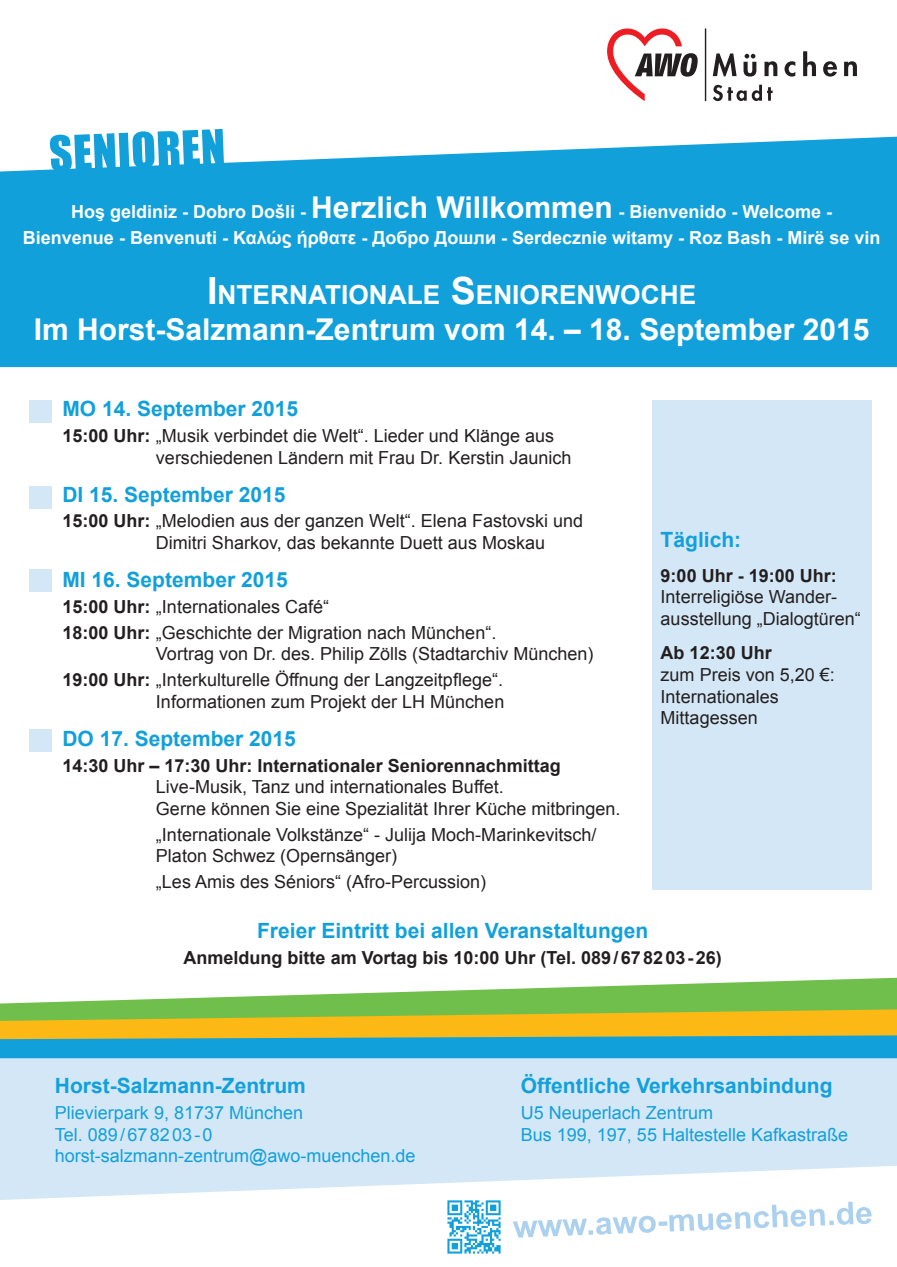
<style>
.page{position:relative;width:897px;height:1267px;background:#fff}
.page>*{position:absolute;margin:0;border:0;box-sizing:border-box;transform-origin:0 0}
.t1{font:700 30px "Arial";color:#fff}
.t2{font:700 26.25px "Arial";color:#fff}
.t3{font:700 21px "Arial";color:#12a0db}
.t4{font:18px/21.6px "Arial";color:#231f20}
.t5{font:700 18px/25.8px "Arial";color:#fff;text-align:center}
.t6{font:18px/21.6px "Arial";color:#12a0db}
.t7{font:700 18px "Arial";color:#231f20}
.s1{font-size:30px}
.s2{font-size:37.5px}
.s3{font-weight:700}
</style>
<div class="page">
<svg style="left:607px;top:28px;width:90px;height:73px"></svg>
<svg style="left:712px;top:53px;width:24px;height:23px"></svg>
<svg style="left:743px;top:54px;width:13px;height:23px"></svg>
<svg style="left:764px;top:61px;width:13px;height:15px"></svg>
<svg style="left:784px;top:61px;width:11px;height:16px"></svg>
<svg style="left:803px;top:51px;width:12px;height:25px"></svg>
<svg style="left:823px;top:61px;width:13px;height:16px"></svg>
<svg style="left:844px;top:61px;width:12px;height:15px"></svg>
<hr style="left:704px;top:28px;width:2px;height:73px;background:#231f20">
<svg style="left:713px;top:85px;width:48px;height:16px"></svg>
<svg style="left:767px;top:87px;width:5px;height:14px"></svg>
<svg style="left:0;top:1058px;width:896px;height:142px;background:#d8e9f7"></svg>
<svg style="left:0;top:977px;width:896px;height:32px;fill:#70bf4c"></svg>
<svg style="left:0;top:1009px;width:896px;height:49px;background:#87ae6f"></svg>
<div style="left:0;top:136px;width:896px;height:231px;background:#12a0db"></div>
<svg style="left:50px;top:129px;width:174px;height:43px"></svg>
<svg style="left:447px;top:1200px;width:53px;height:53px"></svg>
<div style="left:29px;top:399px;width:23px;height:23px;background:#d4e7f6"></div>
<div style="left:29px;top:486px;width:23px;height:22px;background:#d4e7f6"></div>
<div style="left:29px;top:568px;width:23px;height:23px;background:#d4e7f6"></div>
<div style="left:29px;top:729px;width:23px;height:23px;background:#d4e7f6"></div>
<div style="left:652px;top:401px;width:219px;height:488px;background:#d4e7f6"></div>
<svg style="left:513px;top:1201px;width:358px;height:36px"></svg>
<p class="t5" style="left:23px;top:200px;width:858px">Hoş geldiniz - Dobro Došli - <span class="s1">Herzlich Willkommen</span> - Bienvenido - Welcome -<br>Bienvenue - Benvenuti - Καλώϛ ήρθατε - Добро Дошли - Serdecznie witamy - Roz Bash - Mirë se vin</p>
<h2 class="t2" style="left:207px;top:277px;width:490px"><span class="s2">I</span>NTERNATIONALE <span class="s2">S</span>ENIORENWOCHE</h2>
<h1 class="t1" style="left:34px;top:309px;width:837px">Im Horst-Salzmann-Zentrum vom 14. – 18. September 2015</h1>
<p class="t3" style="left:62px;top:394px;width:237px">MO 14. September 2015</p>
<p class="t4" style="left:156px;top:425px;width:417px;text-indent:-94px"><span class="s3">15:00 Uhr:</span> „Musik verbindet die Welt“. Lieder und Klänge aus verschiedenen Ländern mit Frau Dr. Kerstin Jaunich</p>
<p class="t3" style="left:62px;top:480px;width:224px">DI 15. September 2015</p>
<p class="t4" style="left:156px;top:510px;width:428px;text-indent:-94px"><span class="s3">15:00 Uhr:</span> „Melodien aus der ganzen Welt“. Elena Fastovski und<br>Dimitri Sharkov, das bekannte Duett aus Moskau</p>
<p class="t3" style="left:62px;top:565px;width:227px">MI 16. September 2015</p>
<p class="t4" style="left:62px;top:593px;width:435px;line-height:25.8px"><span class="s3">15:00 Uhr:</span> „Internationales Café“<br><span class="s3">18:00 Uhr:</span> „Geschichte der Migration nach München“.</p>
<p class="t4" style="left:62px;top:641px;width:532px;line-height:25.8px;text-indent:94px">Vortrag von Dr. des. Philip Zölls (Stadtarchiv München)<br><span class="s3">19:00 Uhr:</span> „Interkulturelle Öffnung der Langzeitpflege“.</p>
<p class="t4" style="left:156px;top:690px;width:350px">Informationen zum Projekt der LH München</p>
<p class="t3" style="left:62px;top:724px;width:235px">DO 17. September 2015</p>
<p class="t7" style="left:62px;top:753px;width:500px">14:30 Uhr – 17:30 Uhr: Internationaler Seniorennachmittag</p>
<p class="t4" style="left:156px;top:776px;width:466px">Live-Musik, Tanz und internationales Buffet.<br>Gerne können Sie eine Spezialität Ihrer Küche mitbringen.</p>
<p class="t4" style="left:156px;top:823px;width:442px">„Internationale Volkstänze“ - Julija Moch-Marinkevitsch/<br>Platon Schwez (Opernsänger)</p>
<p class="t4" style="left:156px;top:871px;width:332px">„Les Amis des Séniors“ (Afro-Percussion)</p>
<p class="t3" style="left:660px;top:526px;width:82px">Täglich:</p>
<p class="t7" style="left:660px;top:563px;width:178px">9:00 Uhr - 19:00 Uhr:</p>
<p class="t4" style="left:660px;top:586px;width:202px">Interreligiöse Wander&shy;ausstellung „Dialogtüren“</p>
<p class="t7" style="left:660px;top:641px;width:113px">Ab 12:30 Uhr</p>
<p class="t4" style="left:660px;top:664px;width:176px">zum Preis von 5,20 €:<br>Internationales<br>Mittagessen</p>
<p class="t3" style="left:257px;top:916px;width:392px">Freier Eintritt bei allen Veranstaltungen</p>
<p class="t7" style="left:183px;top:945px;width:539px">Anmeldung bitte am Vortag bis 10:00 Uhr (Tel. 089 / 67 82 03 - 26)</p>
<p class="t3" style="left:55px;top:1071px;width:252px">Horst-Salzmann-Zentrum</p>
<p class="t6" style="left:55px;top:1102px;width:362px">Plievierpark 9, 81737 München<br>Tel. 089 / 67 82 03 - 0 horst-salzmann-zentrum@awo-muenchen.de</p>
<p class="t3" style="left:520px;top:1071px;width:313px">Öffentliche Verkehrsanbindung</p>
<p class="t6" style="left:520px;top:1102px;width:329px">U5 Neuperlach Zentrum<br>Bus 199, 197, 55 Haltestelle Kafkastraße</p>
</div>
